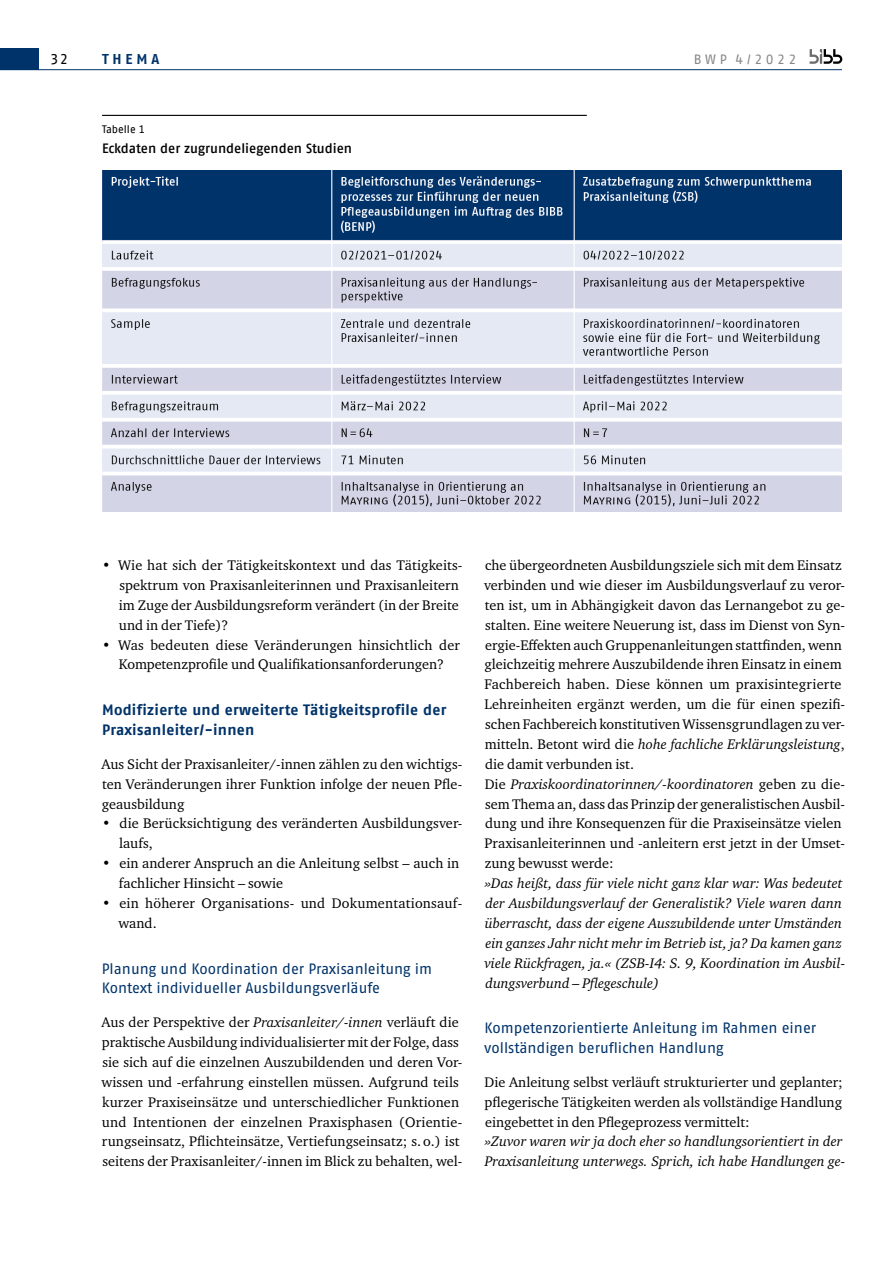
<style>
.page{position:relative;width:893px;height:1263px;background:#fff}
.page>*{position:absolute;margin:0;border:0;box-sizing:border-box;transform-origin:0 0}
.t1{font:15px/19.8px "Fago No Regular Tf";letter-spacing:-.005em;color:#00336a}
.t2{font:700 15px/19.8px "Fago Pro";letter-spacing:.015em;color:#00336a}
.t3{font:15px "Fago Pro";color:#000}
.t4{font:14.25px/20px "Charter ITC Pro";color:#000}
.t5{font:italic 14.25px/20px "Charter ITC Pro";color:#000}
.t6{font:700 14.25px "Fago Pro";letter-spacing:.27em;color:#00336a}
.t7{font:500 13.5px "Fago Pro";letter-spacing:-.005em;color:#000}
.t8{font:13.5px "Fago Pro";letter-spacing:.26em;color:#878787}
.t9{font:10.8px "Fago Pro";color:#000}
.s1{font-style:italic}
</style>
<div class="page">
<hr style="left:102px;top:115px;width:485px;height:1px;background:#000">
<hr style="left:0;top:69px;width:842px;height:1px;background:#00336a">
<div style="left:0;top:48px;width:38px;height:22px;background:#00336a"></div>
<svg style="left:810px;top:49px;width:32px;height:15px"></svg>
<img style="left:102px;top:170px;width:740px;height:341px">
<p class="t3" style="left:51px;top:50px;width:18px">32</p>
<p class="t6" style="left:102px;top:50px;width:59px">THEMA</p>
<p class="t8" style="left:694px;top:51px;width:104px">BWP 4/2022</p>
<p class="t9" style="left:102px;top:122px;width:45px">Tabelle 1</p>
<p class="t7" style="left:102px;top:140px;width:252px">Eckdaten der zugrundeliegenden Studien</p>
<p class="t4" style="left:119px;top:555px;width:345px;text-indent:-17px">• Wie hat sich der Tätigkeitskontext und das Tätigkeits&shy;spektrum von Praxisanleiterinnen und Praxisanleitern im Zuge der Ausbildungsreform verändert (in der Breite und in der Tiefe)?</p>
<p class="t4" style="left:102px;top:634px;width:359px;text-align:center">• Was bedeuten diese Veränderungen hinsichtlich der<br>Kompetenzprofle und Qualifkationsanforderungen?</p>
<p class="t2" style="left:102px;top:700px;width:346px">Modifizierte und erweiterte Tätigkeitsprofile der<br>Praxisanleiter/-innen</p>
<p class="t4" style="left:102px;top:754px;width:362px;text-align:justify">Aus Sicht der Praxisanleiter/-innen zählen zu den wichtigs&shy;ten Veränderungen ihrer Funktion infolge der neuen Pfe&shy;geausbildung</p>
<p class="t4" style="left:119px;top:813px;width:345px;text-indent:-17px">• die Berücksichtigung des veränderten Ausbildungsver&shy;laufs,</p>
<p class="t4" style="left:119px;top:853px;width:342px;text-indent:-17px">• ein anderer Anspruch an die Anleitung selbst – auch in fachlicher Hinsicht – sowie</p>
<p class="t4" style="left:118px;top:893px;width:345px;text-indent:-16px">• ein höherer Organisations- und Dokumentationsauf&shy;wand.</p>
<p class="t1" style="left:102px;top:958px;width:332px">Planung und Koordination der Praxisanleitung im<br>Kontext individueller Ausbildungsverläufe</p>
<p class="t4" style="left:101px;top:1012px;width:362px">Aus der Perspektive der <span class="s1">Praxisanleiter/-innen</span> verläuft die praktische Ausbildung individualisierter mit der Folge, dass sie sich auf die einzelnen Auszubildenden und deren Vor&shy;wissen und -erfahrung einstellen müssen. Aufgrund teils kurzer Praxiseinsätze und unterschiedlicher Funktionen und Intentionen der einzelnen Praxisphasen (Orientie&shy;rungseinsatz, Pfichteinsätze, Vertiefungseinsatz; s. o.) ist seitens der Praxisanleiter/-innen im Blick zu behalten, wel-</p>
<p class="t4" style="left:484px;top:555px;width:362px">che übergeordneten Ausbildungsziele sich mit dem Einsatz verbinden und wie dieser im Ausbildungsverlauf zu veror&shy;ten ist, um in Abhängigkeit davon das Lernangebot zu ge&shy;stalten. Eine weitere Neuerung ist, dass im Dienst von Syn&shy;ergie-Efekten auch Gruppenanleitungen stattfnden, wenn gleichzeitig mehrere Auszubildende ihren Einsatz in einem Fachbereich haben. Diese können um praxisintegrierte Lehreinheiten ergänzt werden, um die für einen spezif&shy;schen Fachbereich konstitutiven Wissensgrundlagen zu ver&shy;mitteln. Betont wird die <span class="s1">hohe fachliche Erklärungsleistung</span>, die damit verbunden ist.<br>Die <span class="s1">Praxiskoordinatorinnen/-koordinatoren</span> geben zu die&shy;sem Thema an, dass das Prinzip der generalistischen Ausbil&shy;dung und ihre Konsequenzen für die Praxiseinsätze vielen Praxisanleiterinnen und -anleitern erst jetzt in der Umset&shy;zung bewusst werde:</p>
<p class="t5" style="left:484px;top:873px;width:362px">»Das heißt, dass für viele nicht ganz klar war: Was bedeutet der Ausbildungsverlaufder Generalistik? Viele waren dann überrascht, dass der eigene Auszubildende unter Umständen ein ganzes Jahr nicht mehr im Betrieb ist, ja? Da kamen ganz viele Rückfragen, ja.« (ZSB-I4: S. 9, Koordination im Ausbil&shy;dungsverbund – Pfegeschule)</p>
<p class="t1" style="left:484px;top:1018px;width:333px">Kompetenzorientierte Anleitung im Rahmen einer vollständigen beruflichen Handlung</p>
<p class="t4" style="left:485px;top:1072px;width:360px;text-align:justify">Die Anleitung selbst verläuft strukturierter und geplanter; pfegerische Tätigkeiten werden als vollständige Handlung eingebettet in den Pfegeprozess vermittelt:</p>
<p class="t5" style="left:485px;top:1131px;width:362px">»Zuvor waren wir ja doch eher so handlungsorientiert in der<br>Praxisanleitung unterwegs. Sprich, ich habe Handlungen ge-</p>
</div>
